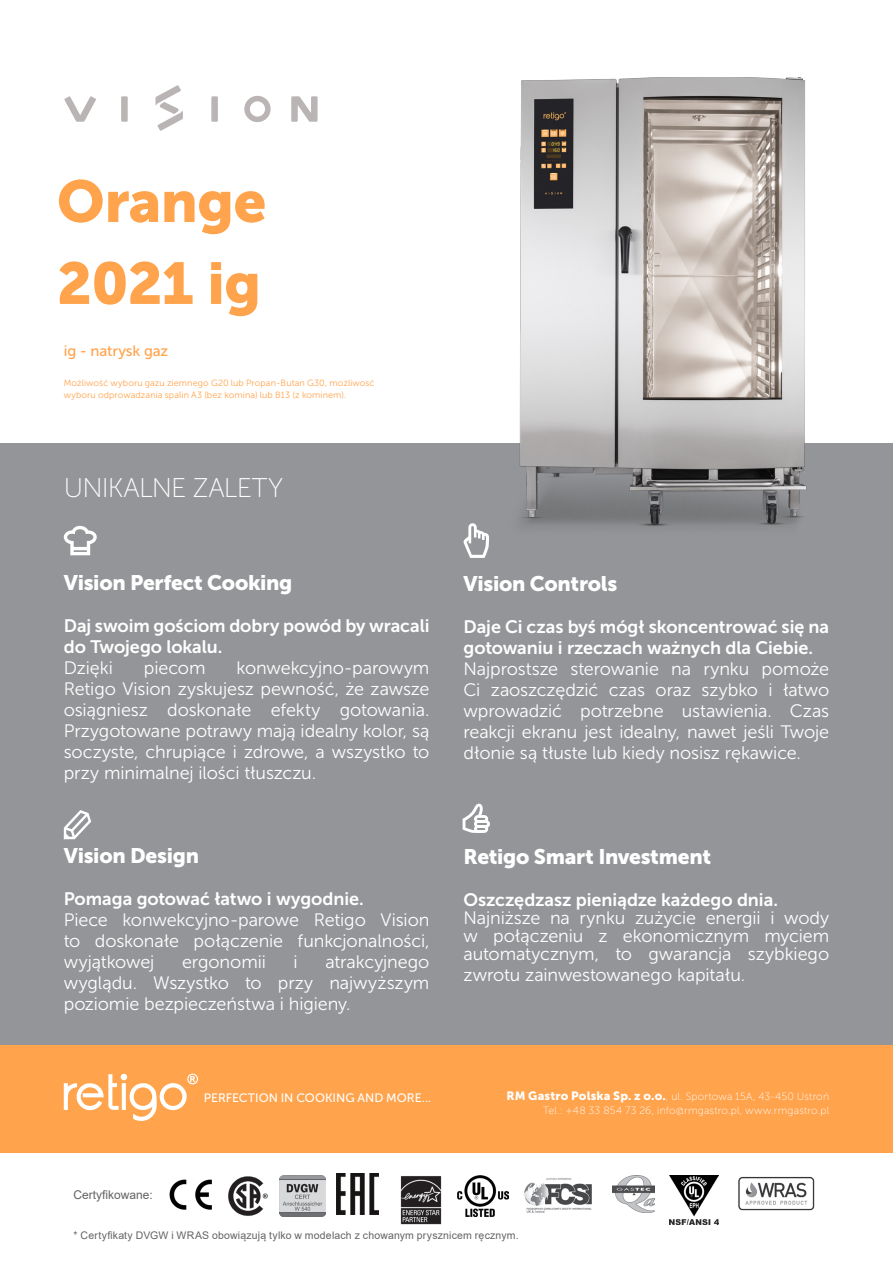
<style>
.page{position:relative;width:893px;height:1263px;background:#fff}
.page>*{position:absolute;margin:0;border:0;box-sizing:border-box;transform-origin:0 0}
.t1{font:58.5px "Museo Sans 900";letter-spacing:-.01em;color:#ffa34c}
.t2{font:27px "Museo Sans 100";letter-spacing:-.03em;color:#fff}
.t3{font:21px "Museo Sans 900";letter-spacing:-.015em;color:#fff}
.t4{font:18px/21px "Museo Sans 300";letter-spacing:-.005em;color:#fff;text-align:justify}
.t5{font:18px/21px "Museo Sans 700";letter-spacing:-.005em;color:#fff}
.Podnadpis{font:15px "Museo Sans 500";letter-spacing:-.005em;color:#ffa34c}
.t6{font:12.15px "Museo Sans 500";color:#fff}
.t7{font:12px "Arial";color:#636366}
.t8{font:10.5px/13.5px "Museo Sans 100";letter-spacing:.02em;color:#fff;text-align:right}
.t9{font:10.5px "Arial";letter-spacing:.02em;color:#636366}
.Podnadpis-2{font:9px "Museo Sans 300";letter-spacing:.01em;color:#ffa34c}
.s1{font-family:"Museo Sans 900";font-size:12px}
</style>
<div class="page">
<div style="left:0;top:1044px;width:893px;height:108px;background:#ffa34c"></div>
<svg style="left:64px;top:1073px;width:134px;height:48px"></svg>
<img style="left:169px;top:1179px;width:43px;height:31px">
<img style="left:228px;top:1176px;width:40px;height:40px">
<img style="left:280px;top:1176px;width:46px;height:40px">
<img style="left:337px;top:1173px;width:41px;height:41px">
<img style="left:400px;top:1176px;width:42px;height:48px">
<img style="left:524px;top:1178px;width:68px;height:35px">
<img style="left:613px;top:1175px;width:41px;height:37px">
<img style="left:669px;top:1176px;width:49px;height:48px">
<img style="left:457px;top:1176px;width:51px;height:40px">
<img style="left:733px;top:1152px;width:86px;height:59px">
<svg style="left:244px;top:96px;width:27px;height:26px"></svg>
<svg style="left:155px;top:85px;width:28px;height:46px"></svg>
<svg style="left:64px;top:96px;width:32px;height:26px"></svg>
<div style="left:211px;top:96px;width:7px;height:26px;background:#bab5b4"></div>
<div style="left:121px;top:96px;width:7px;height:26px;background:#bab5b4"></div>
<svg style="left:291px;top:96px;width:27px;height:26px"></svg>
<div style="left:0;top:443px;width:893px;height:601px;background:#939598"></div>
<svg style="left:64px;top:526px;width:33px;height:29px"></svg>
<svg style="left:64px;top:810px;width:27px;height:29px"></svg>
<svg style="left:463px;top:523px;width:26px;height:35px"></svg>
<svg style="left:463px;top:803px;width:27px;height:30px"></svg>
<img style="left:471px;top:78px;width:336px;height:465px">
<h1 class="t1" style="left:57px;top:168px;width:211px">Orange</h1>
<h1 class="t1" style="left:57px;top:250px;width:206px">2021 ig</h1>
<p class="Podnadpis" style="left:64px;top:342px;width:106px">ig - natrysk gaz</p>
<p class="Podnadpis-2" style="left:64px;top:378px;width:312px">Możliwość wyboru gazu ziemnego G20 lub Propan-Butan G30, możliwosć</p>
<p class="Podnadpis-2" style="left:64px;top:390px;width:284px">wyboru odprowadzania spalin A3 (bez komina) lub B13 (z kominem).</p>
<h2 class="t2" style="left:64px;top:474px;width:221px">UNIKALNE ZALETY</h2>
<h3 class="t3" style="left:64px;top:570px;width:230px">Vision Perfect Cooking</h3>
<h3 class="t5" style="left:64px;top:615px;width:367px">Daj swoim gościom dobry powód by wracali do Twojego lokalu.</h3>
<h3 class="t4" style="left:64px;top:657px;width:51px">Dzięki</h3>
<h3 class="t4" style="left:144px;top:657px;width:63px">piecom</h3>
<h3 class="t4" style="left:64px;top:657px;width:367px;text-indent:173px">konwekcyjno-parowym Retigo Vision zyskujesz pewność, że zawsze osiągniesz doskonałe efekty gotowania.<br>Przygotowane potrawy mają idealny kolor, są soczyste, chrupiące i zdrowe, a wszystko to przy minimalnej ilości tłuszczu.</h3>
<h3 class="t3" style="left:64px;top:843px;width:137px">Vision Design</h3>
<h3 class="t5" style="left:64px;top:888px;width:301px">Pomaga gotować łatwo i wygodnie.</h3>
<h3 class="t4" style="left:64px;top:909px;width:367px">Piece konwekcyjno-parowe Retigo Vision to doskonałe połączenie funkcjonalności, wyjątkowej</h3>
<h3 class="t4" style="left:64px;top:951px;width:367px;text-indent:262px">atrakcyjnego wyglądu. Wszystko to przy najwyższym poziomie bezpieczeństwa i higieny.</h3>
<h3 class="t4" style="left:182px;top:951px;width:85px">ergonomii</h3>
<h3 class="t4" style="left:294px;top:951px;width:6px">i</h3>
<p class="t6" style="left:204px;top:1091px;width:229px">PERFECTION IN COOKING AND MORE...</p>
<h3 class="t3" style="left:463px;top:572px;width:155px">Vision Controls</h3>
<h3 class="t5" style="left:463px;top:616px;width:367px">Daje Ci czas byś mógł skoncentrować się na gotowaniu i rzeczach ważnych dla Ciebie.</h3>
<h3 class="t4" style="left:463px;top:658px;width:367px">Najprostsze sterowanie na rynku pomoże Ci zaoszczędzić czas oraz szybko i łatwo wprowadzić potrzebne ustawienia. Czas reakcji ekranu jest idealny, nawet jeśli Twoje dłonie są tłuste lub kiedy nosisz rękawice.</h3>
<h3 class="t3" style="left:463px;top:845px;width:249px">Retigo Smart Investment</h3>
<h3 class="t5" style="left:463px;top:889px;width:316px">Oszczędzasz pieniądze każdego dnia.</h3>
<h3 class="t4" style="left:463px;top:909px;width:367px;line-height:18px">Najniższe na rynku zużycie energii i wody w połączeniu z ekonomicznym myciem automatycznym, to gwarancja szybkiego</h3>
<h3 class="t4" style="left:463px;top:964px;width:283px">zwrotu zainwestowanego kapitału.</h3>
<p class="t8" style="left:506px;top:1090px;width:324px"><span class="s1">RM Gastro Polska Sp. z o.o.</span>, ul. Sportowa 15A, 43-450 Ustroń<br>Tel.: +48 33 854 73 26, info@rmgastro.pl, www.rmgastro.pl</p>
<p class="t7" style="left:74px;top:1186px;width:81px">Certyfikowane:</p>
<p class="t9" style="left:74px;top:1228px;width:447px">* Certyfikaty DVGW i WRAS obowiązują tylko w modelach z chowanym prysznicem ręcznym.</p>
</div>
